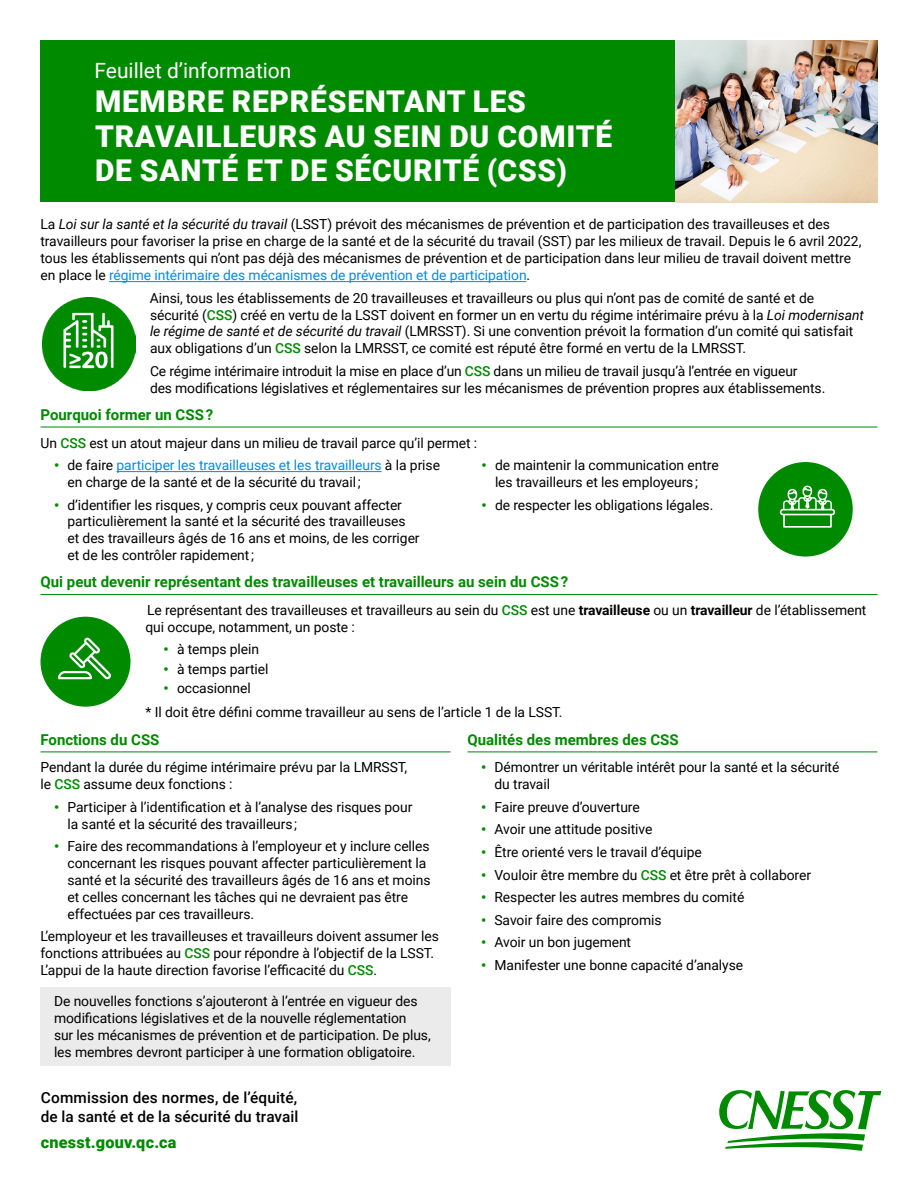
<style>
.page{position:relative;width:918px;height:1188px;background:#fff}
.page>*{position:absolute;margin:0;border:0;box-sizing:border-box;transform-origin:0 0}
.t1{font:900 30px/34.5px "Roboto";letter-spacing:.025em;color:#fff}
.t2{font:21px "Roboto";color:#fff}
.t3{font:900 16.2px "Roboto";letter-spacing:.015em;color:#008a00}
.t4{font:500 15.3px "Roboto";letter-spacing:.01em;color:#000}
.h3__Sous-titres{font:700 15px "Roboto";color:#008a00}
.p__Normal__Etnedue{font:13.8px/16.8px "Roboto";letter-spacing:-.005em;color:#000}
.p__Normal{font:13.8px/16.8px "Roboto";letter-spacing:-.005em;color:#000}
.s1{font-style:italic}
.s2{color:#008bf0}
.s3{font-weight:500;color:#008a00}
.s4{font-weight:900;color:#008a00}
.s5{font-weight:700}
</style>
<div class="page">
<svg style="left:719px;top:1090px;width:162px;height:61px"></svg>
<div style="left:40px;top:40px;width:838px;height:162px;background:#008a00"></div>
<img style="left:675px;top:40px;width:203px;height:162px">
<hr style="left:109px;top:281px;width:418px;height:1px;background:#008bf0">
<hr style="left:40px;top:427px;width:838px;height:1px;background:#008a00">
<img style="left:42px;top:297px;width:93px;height:93px">
<hr style="left:117px;top:471px;width:265px;height:1px;background:#008bf0">
<hr style="left:40px;top:594px;width:838px;height:1px;background:#008a00">
<div style="left:40px;top:617px;width:90px;height:90px;background:#008a00;border-radius:50%"></div>
<svg style="left:58px;top:638px;width:53px;height:41px"></svg>
<div style="left:758px;top:462px;width:95px;height:95px;background:#008a00;border-radius:50%"></div>
<svg style="left:780px;top:486px;width:55px;height:42px"></svg>
<hr style="left:40px;top:752px;width:410px;height:1px;background:#008a00">
<div style="left:40px;top:987px;width:411px;height:79px;background:#ebebeb"></div>
<hr style="left:468px;top:752px;width:410px;height:1px;background:#008a00">
<p class="t2" style="left:94px;top:55px;width:199px">Feuillet d’information</p>
<p class="t1" style="left:95px;top:83px;width:519px">MEMBRE REPRÉSENTANT LES<br>TRAVAILLEURS AU SEIN DU COMITÉ<br>DE SANTÉ ET DE SÉCURITÉ (CSS)</p>
<p class="p__Normal__Etnedue" style="left:40px;top:216px;width:822px">La <span class="s1">Loi sur la santé et la sécurité du travail</span> (LSST) prévoit des mécanismes de prévention et de participation des travailleuses et des travailleurs pour favoriser la prise en charge de la santé et de la sécurité du travail (SST) par les milieux de travail. Depuis le 6 avril 2022, tous les établissements qui n’ont pas déjà des mécanismes de prévention et de participation dans leur milieu de travail doivent mettre en place le <span class="s2">régime intérimaire des mécanismes de prévention et de participation</span>.</p>
<p class="p__Normal__Etnedue" style="left:150px;top:289px;width:716px">Ainsi, tous les établissements de 20 travailleuses et travailleurs ou plus qui n’ont pas de comité de santé et de sécurité (<span class="s3">CSS</span>) créé en vertu de la LSST doivent en former un en vertu du régime intérimaire prévu à la <span class="s1">Loi modernisant le régime de santé et de sécurité du travail</span> (LMRSST). Si une convention prévoit la formation d’un comité qui satisfait aux obligations d’un <span class="s3">CSS</span> selon la LMRSST, ce comité est réputé être formé en vertu de la LMRSST.</p>
<p class="p__Normal__Etnedue" style="left:150px;top:362px;width:677px">Ce régime intérimaire introduit la mise en place d’un <span class="s3">CSS</span> dans un milieu de travail jusqu’à l’entrée en vigueur<br>des modifications législatives et réglementaires sur les mécanismes de prévention propres aux établissements.</p>
<p class="h3__Sous-titres" style="left:40px;top:404px;width:174px">Pourquoi former un CSS ?</p>
<p class="p__Normal__Etnedue" style="left:40px;top:434px;width:438px">Un <span class="s3">CSS</span> est un atout majeur dans un milieu de travail parce qu’il permet :</p>
<p class="p__Normal__Etnedue" style="left:68px;top:456px;width:374px;text-indent:-14px"><span class="s4">•</span> de faire <span class="s2">participer les travailleuses et les travailleurs</span> à la prise en charge de la santé et de la sécurité du travail ;</p>
<p class="p__Normal__Etnedue" style="left:68px;top:496px;width:354px;text-indent:-14px"><span class="s4">•</span> d’identifier les risques, y compris ceux pouvant affecter particulièrement la santé et la sécurité des travailleuses et des travailleurs âgés de 16 ans et moins, de les corriger et de les contrôler rapidement ;</p>
<p class="p__Normal__Etnedue" style="left:482px;top:456px;width:239px;text-align:center"><span class="s4">•</span> de maintenir la communication entre les travailleurs et les employeurs ;</p>
<p class="p__Normal__Etnedue" style="left:482px;top:496px;width:233px"><span class="s4">•</span> de respecter les obligations légales.</p>
<p class="h3__Sous-titres" style="left:40px;top:571px;width:529px">Qui peut devenir représentant des travailleuses et travailleurs au sein du CSS ?</p>
<p class="p__Normal__Etnedue" style="left:146px;top:601px;width:723px">Le représentant des travailleuses et travailleurs au sein du <span class="s3">CSS</span> est une <span class="s5">travailleuse</span> ou un <span class="s5">travailleur</span> de l’établissement qui occupe, notamment, un poste :</p>
<p class="p__Normal__Etnedue" style="left:164px;top:641px;width:97px"><span class="s4">•</span> à temps plein</p>
<p class="p__Normal__Etnedue" style="left:164px;top:660px;width:106px"><span class="s4">•</span> à temps partiel</p>
<p class="p__Normal__Etnedue" style="left:164px;top:679px;width:89px"><span class="s4">•</span> occasionnel</p>
<p class="p__Normal__Etnedue" style="left:146px;top:703px;width:419px">* Il doit être défini comme travailleur au sens de l’article 1 de la LSST.</p>
<p class="h3__Sous-titres" style="left:40px;top:729px;width:120px">Fonctions du CSS</p>
<p class="p__Normal" style="left:40px;top:759px;width:368px">Pendant la durée du régime intérimaire prévu par la LMRSST, le <span class="s3">CSS</span> assume deux fonctions :</p>
<p class="p__Normal__Etnedue" style="left:68px;top:798px;width:346px;text-indent:-14px"><span class="s4">•</span> Participer à l’identification et à l’analyse des risques pour la santé et la sécurité des travailleurs ;</p>
<p class="p__Normal__Etnedue" style="left:68px;top:837px;width:365px;text-indent:-14px"><span class="s4">•</span> Faire des recommandations à l’employeur et y inclure celles concernant les risques pouvant affecter particulièrement la santé et la sécurité des travailleurs âgés de 16 ans et moins et celles concernant les tâches qui ne devraient pas être effectuées par ces travailleurs.</p>
<p class="p__Normal" style="left:40px;top:928px;width:400px">L’employeur et les travailleuses et travailleurs doivent assumer les fonctions attribuées au <span class="s3">CSS</span> pour répondre à l’objectif de la LSST.<br>L’appui de la haute direction favorise l’efficacité du <span class="s3">CSS</span>.</p>
<p class="p__Normal" style="left:54px;top:992px;width:378px">De nouvelles fonctions s’ajouteront à l’entrée en vigueur des modifications législatives et de la nouvelle réglementation<br>sur les mécanismes de prévention et de participation. De plus, les membres devront participer à une formation obligatoire.</p>
<p class="h3__Sous-titres" style="left:468px;top:729px;width:213px">Qualités des membres des CSS</p>
<p class="p__Normal__Etnedue" style="left:495px;top:759px;width:346px;text-indent:-14px"><span class="s4">•</span> Démontrer un véritable intérêt pour la santé et la sécurité du travail</p>
<p class="p__Normal__Etnedue" style="left:481px;top:798px;width:160px"><span class="s4">•</span> Faire preuve d’ouverture</p>
<p class="p__Normal__Etnedue" style="left:481px;top:821px;width:173px"><span class="s4">•</span> Avoir une attitude positive</p>
<p class="p__Normal__Etnedue" style="left:481px;top:843px;width:222px"><span class="s4">•</span> Être orienté vers le travail d’équipe</p>
<p class="p__Normal__Etnedue" style="left:481px;top:866px;width:332px"><span class="s4">•</span> Vouloir être membre du <span class="s3">CSS</span> et être prêt à collaborer</p>
<p class="p__Normal__Etnedue" style="left:481px;top:888px;width:265px"><span class="s4">•</span> Respecter les autres membres du comité</p>
<p class="p__Normal__Etnedue" style="left:481px;top:911px;width:182px"><span class="s4">•</span> Savoir faire des compromis</p>
<p class="p__Normal__Etnedue" style="left:481px;top:933px;width:152px"><span class="s4">•</span> Avoir un bon jugement</p>
<p class="p__Normal__Etnedue" style="left:481px;top:956px;width:264px"><span class="s4">•</span> Manifester une bonne capacité d’analyse</p>
<p class="t4" style="left:41px;top:1087px;width:258px">Commission des normes, de l’équité,</p>
<p class="t4" style="left:41px;top:1106px;width:259px">de la santé et de la sécurité du travail</p>
<p class="t3" style="left:41px;top:1131px;width:137px">cnesst.gouv.qc.ca</p>
</div>
